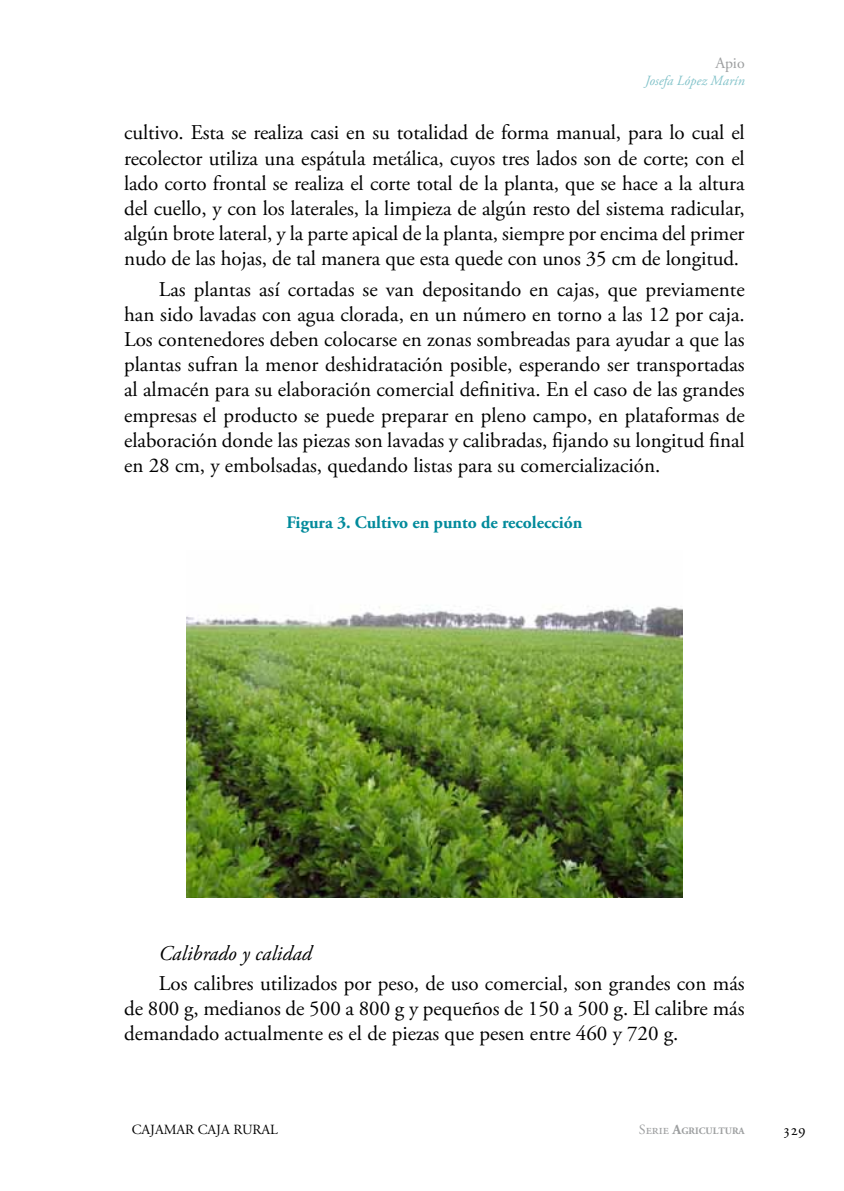
<style>
.page{position:relative;width:844px;height:1191px;background:#fff}
.page>*{position:absolute;margin:0;border:0;box-sizing:border-box;transform-origin:0 0}
.t1{font:21px/25.2px "Adobe Garamond Pro";color:#000;text-align:justify}
.t2{font:italic 21px "Adobe Garamond Pro";color:#000}
.t3{font:700 17.5px "Adobe Garamond Pro";color:#008a9b}
.t4{font:15.75px "Adobe Garamond Pro";color:#9c9e9f}
.t5{font:15.75px "Adobe Garamond Pro";color:#000}
.t6{font:14px "Adobe Garamond Pro";color:#000}
.t7{font:italic 14px "Adobe Garamond Pro";color:#83c3ca}
.t8{font:700 9.8px "Adobe Garamond Pro";color:#9c9e9f}
.s1{font-weight:400;font-size:14px}
.s2{font-size:14px}
</style>
<div class="page">
<img style="left:186px;top:605px;width:496px;height:292px">
<p class="t4" style="left:715px;top:54px;width:31px">Apio</p>
<p class="t7" style="left:645px;top:72px;width:101px">Josefa López Marín</p>
<p class="t1" style="left:124px;top:121px;width:622px">cultivo. Esta se realiza casi en su totalidad de forma manual, para lo cual el recolector utiliza una espátula metálica, cuyos tres lados son de corte; con el lado corto frontal se realiza el corte total de la planta, que se hace a la altura del cuello, y con los laterales, la limpieza de algún resto del sistema radicular, algún brote lateral, y la parte apical de la planta, siempre por encima del primer nudo de las hojas, de tal manera que esta quede con unos 35 cm de longitud.</p>
<p class="t1" style="left:124px;top:277px;width:622px;text-indent:35px">Las plantas así cortadas se van depositando en cajas, que previamente han sido lavadas con agua clorada, en un número en torno a las 12 por caja.<br>Los contenedores deben colocarse en zonas sombreadas para ayudar a que las plantas sufran la menor deshidratación posible, esperando ser transportadas al almacén para su elaboración comercial definitiva. En el caso de las grandes empresas el producto se puede preparar en pleno campo, en plataformas de elaboración donde las piezas son lavadas y calibradas, fijando su longitud final en 28 cm, y embolsadas, quedando listas para su comercialización.</p>
<p class="t3" style="left:286px;top:512px;width:297px">Figura 3. Cultivo en punto de recolección</p>
<p class="t2" style="left:159px;top:940px;width:154px">Calibrado y calidad</p>
<p class="t1" style="left:124px;top:971px;width:622px;text-indent:35px">Los calibres utilizados por peso, de uso comercial, son grandes con más de 800 g, medianos de 500 a 800 g y pequeños de 150 a 500 g. El calibre más demandado actualmente es el de piezas que pesen entre 460 y 720 g.</p>
<p class="t6" style="left:132px;top:1121px;width:148px">CAJAMAR CAJA RURAL</p>
<p class="t8" style="left:638px;top:1125px;width:108px"><span class="s1">Serie</span> <span class="s2">A</span>GRICULTURA</p>
<p class="t5" style="left:782px;top:1120px;width:25px">329</p>
</div>
